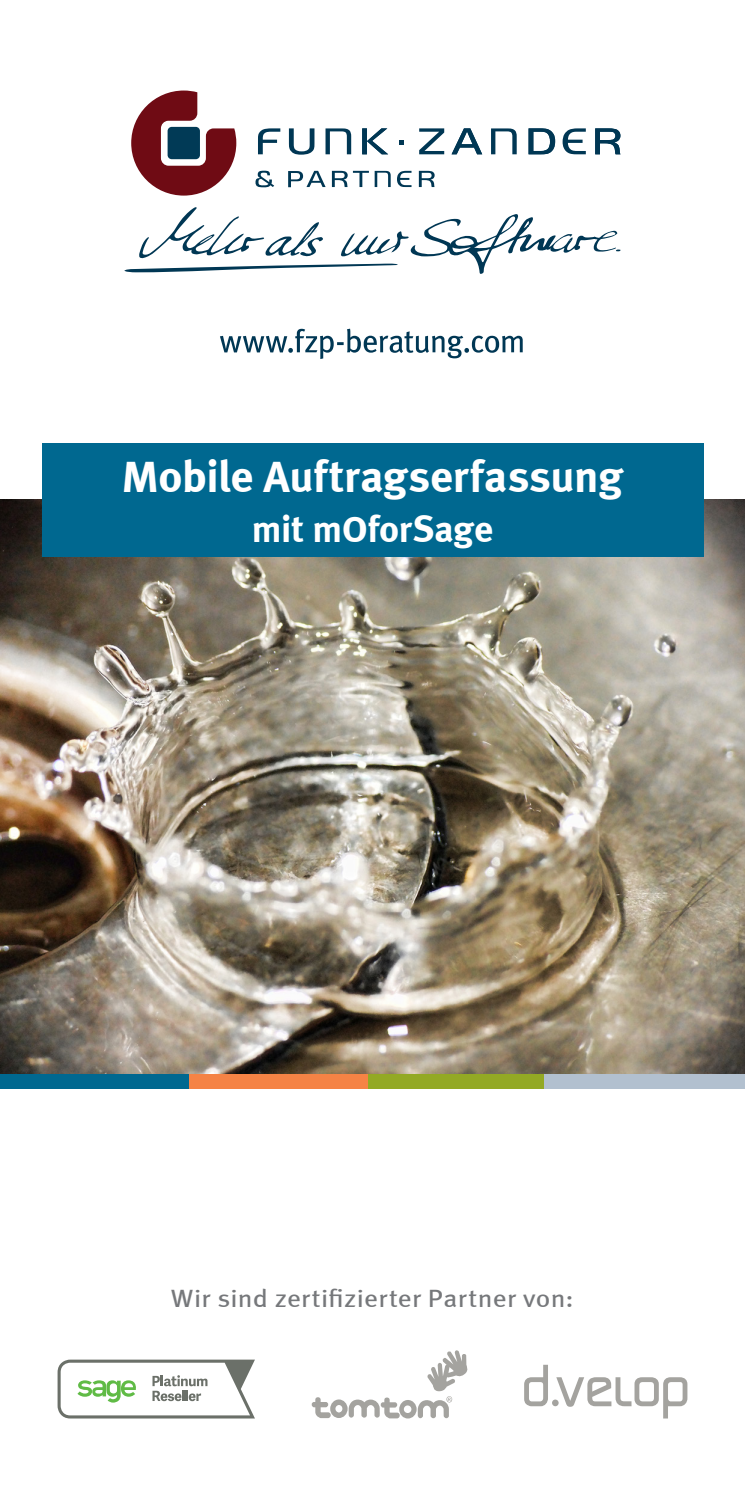
<style>
.page{position:relative;width:745px;height:1489px;background:#fff}
.page>*{position:absolute;margin:0;border:0;box-sizing:border-box;transform-origin:0 0}
.t1{font:700 45px "Meta";letter-spacing:-.005em;color:#fff}
.t2{font:700 37.5px "Meta";letter-spacing:-.005em;color:#fff}
.t3{font:25px "Meta";letter-spacing:.01em;color:#76787b;scale:1.09 1}
</style>
<div class="page">
<svg style="left:131px;top:90px;width:105px;height:105px"></svg>
<div style="left:167px;top:127px;width:33px;height:32px;background:#013a56;border-radius:4px"></div>
<svg style="left:258px;top:128px;width:22px;height:26px"></svg>
<svg style="left:289px;top:128px;width:25px;height:27px"></svg>
<svg style="left:362px;top:128px;width:26px;height:26px"></svg>
<svg style="left:325px;top:128px;width:26px;height:26px"></svg>
<svg style="left:419px;top:128px;width:25px;height:26px"></svg>
<svg style="left:451px;top:128px;width:31px;height:26px"></svg>
<svg style="left:528px;top:128px;width:26px;height:26px"></svg>
<svg style="left:562px;top:128px;width:23px;height:26px"></svg>
<svg style="left:595px;top:128px;width:25px;height:26px"></svg>
<svg style="left:491px;top:128px;width:25px;height:26px"></svg>
<svg style="left:399px;top:140px;width:4px;height:4px"></svg>
<svg style="left:353px;top:171px;width:15px;height:16px"></svg>
<svg style="left:397px;top:171px;width:14px;height:16px"></svg>
<svg style="left:374px;top:171px;width:16px;height:16px"></svg>
<svg style="left:418px;top:171px;width:16px;height:16px"></svg>
<svg style="left:332px;top:171px;width:15px;height:16px"></svg>
<svg style="left:288px;top:171px;width:37px;height:16px"></svg>
<svg style="left:255px;top:171px;width:19px;height:16px"></svg>
<svg style="left:124px;top:207px;width:496px;height:67px"></svg>
<svg style="left:220px;top:328px;width:302px;height:31px"></svg>
<img style="left:0;top:500px;width:744px;height:574px">
<div style="left:42px;top:443px;width:660px;height:113px;background:#006890"></div>
<div style="left:543px;top:1074px;width:201px;height:14px;background:#b2c0cf"></div>
<div style="left:367px;top:1074px;width:176px;height:14px;background:#93a924"></div>
<div style="left:0;top:1074px;width:189px;height:14px;background:#006890"></div>
<div style="left:189px;top:1074px;width:178px;height:14px;background:#f58345"></div>
<svg style="left:311px;top:1350px;width:157px;height:68px"></svg>
<svg style="left:524px;top:1364px;width:23px;height:41px"></svg>
<svg style="left:551px;top:1399px;width:7px;height:6px"></svg>
<svg style="left:556px;top:1377px;width:131px;height:41px"></svg>
<svg style="left:57px;top:1359px;width:198px;height:59px"></svg>
<p class="t1" style="left:122px;top:449px;width:502px">Mobile Auftragserfassung</p>
<p class="t2" style="left:251px;top:506px;width:243px">mit mOforSage</p>
<p class="t3" style="left:171px;top:1283px;width:370px">Wir sind zertifizierter Partner von:</p>
</div>
